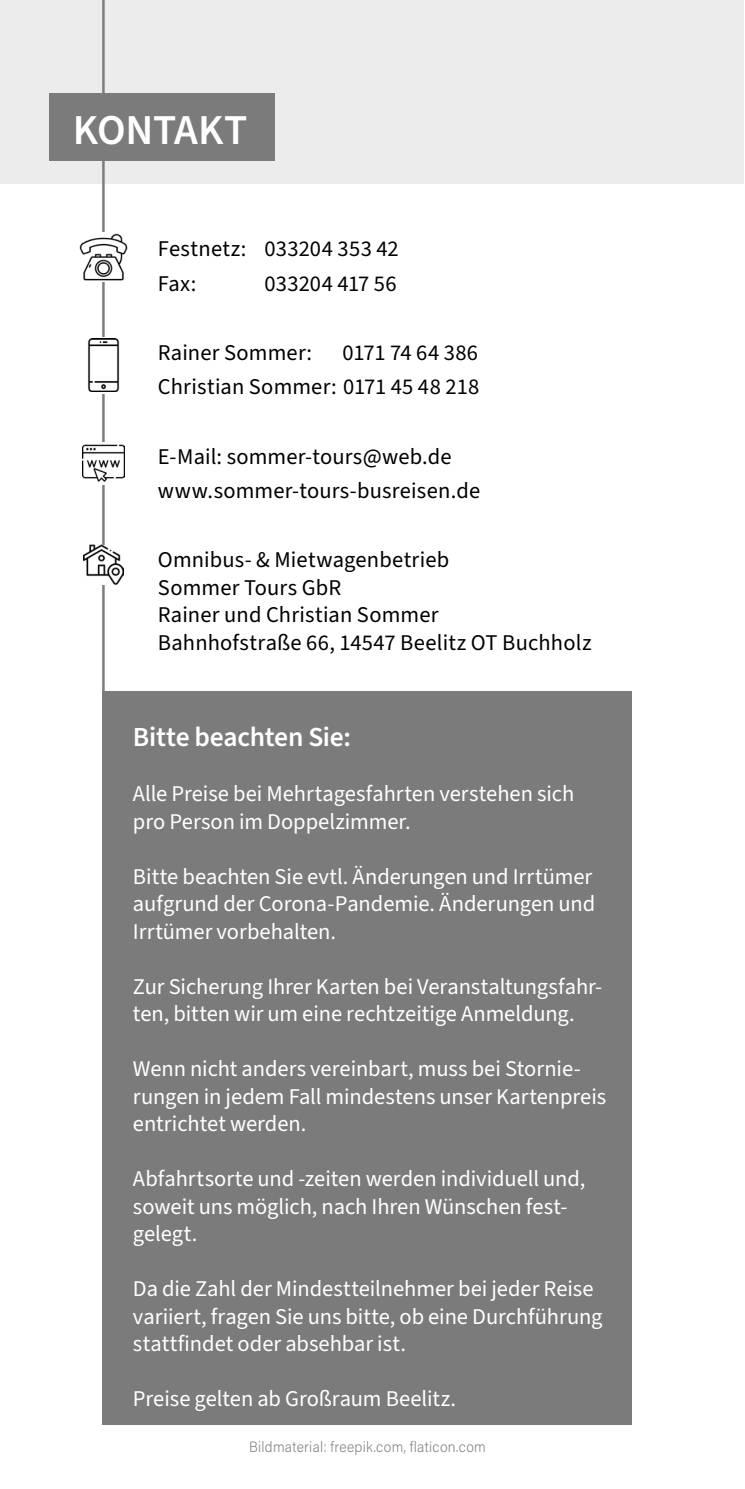
<style>
.page{position:relative;width:745px;height:1489px;background:#fff}
.page>*{position:absolute;margin:0;border:0;box-sizing:border-box;transform-origin:0 0}
.t1{font:42.5px "Source Sans 3";letter-spacing:-.005em;color:#fff}
.t2{font:27.5px "Source Sans 3";letter-spacing:-.015em;color:#fff}
.t3{font:22.5px/27.5px "Source Sans 3";letter-spacing:-.005em;color:#fff}
.t4{font:22.5px/34.5px "Source Sans 3";letter-spacing:.01em;color:#000}
.t5{font:15px "Acumin Variable Concept";letter-spacing:.02em;color:#7d7d7c}
</style>
<div class="page">
<div style="left:0;top:0;width:742px;height:184px;background:#ececec"></div>
<hr style="left:102px;top:0;width:3px;height:852px;background:#7d7d7c">
<div style="left:102px;top:691px;width:529px;height:733px;background:#7a7b7a"></div>
<div style="left:49px;top:94px;width:226px;height:67px;background:#7a7b7a"></div>
<img style="left:79px;top:232px;width:49px;height:49px">
<svg style="left:89px;top:337px;width:29px;height:57px"></svg>
<img style="left:87px;top:339px;width:33px;height:52px">
<img style="left:84px;top:545px;width:39px;height:39px">
<img style="left:82px;top:442px;width:43px;height:42px">
<h1 class="t1" style="left:73px;top:105px;width:176px">KONTAKT</h1>
<p class="t4" style="left:158px;top:231px;width:242px">Festnetz: 033204 353 42<br>Fax:</p>
<p class="t4" style="left:264px;top:266px;width:134px">033204 417 56</p>
<p class="t4" style="left:158px;top:335px;width:155px">Rainer Sommer:</p>
<p class="t4" style="left:158px;top:335px;width:322px;text-align:right">0171 74 64 386<br>Christian Sommer: 0171 45 48 218</p>
<p class="t4" style="left:158px;top:439px;width:323px">E-Mail: sommer-tours@web.de www.sommer-tours-busreisen.de</p>
<p class="t4" style="left:158px;top:546px;width:435px;line-height:27.5px">Omnibus- &amp; Mietwagenbetrieb<br>Sommer Tours GbR<br>Rainer und Christian Sommer<br>Bahnhofstraße 66, 14547 Beelitz OT Buchholz</p>
<p class="t2" style="left:133px;top:720px;width:219px">Bitte beachten Sie:</p>
<p class="t3" style="left:133px;top:780px;width:442px">Alle Preise bei Mehrtagesfahrten verstehen sich pro Person im Doppelzimmer.</p>
<p class="t3" style="left:133px;top:862px;width:463px">Bitte beachten Sie evtl. Änderungen und Irrtümer aufgrund der Corona-Pandemie. Änderungen und<br>Irrtümer vorbehalten.</p>
<p class="t3" style="left:133px;top:972px;width:470px">Zur Sicherung Ihrer Karten bei Veranstaltungsfahr&shy;ten, bitten wir um eine rechtzeitige Anmeldung.</p>
<p class="t3" style="left:133px;top:1054px;width:474px">Wenn nicht anders vereinbart, muss bei Stornie&shy;rungen in jedem Fall mindestens unser Kartenpreis entrichtet werden.</p>
<p class="t3" style="left:133px;top:1164px;width:454px">Abfahrtsorte und -zeiten werden individuell und, soweit uns möglich, nach Ihren Wünschen fest&shy;gelegt.</p>
<p class="t3" style="left:133px;top:1274px;width:471px">Da die Zahl der Mindestteilnehmer bei jeder Reise variiert, fragen Sie uns bitte, ob eine Durchführung stattfindet oder absehbar ist.</p>
<p class="t3" style="left:133px;top:1384px;width:324px">Preise gelten ab Großraum Beelitz.</p>
<p class="t5" style="left:249px;top:1436px;width:238px">Bildmaterial: freepik.com, flaticon.com</p>
</div>
